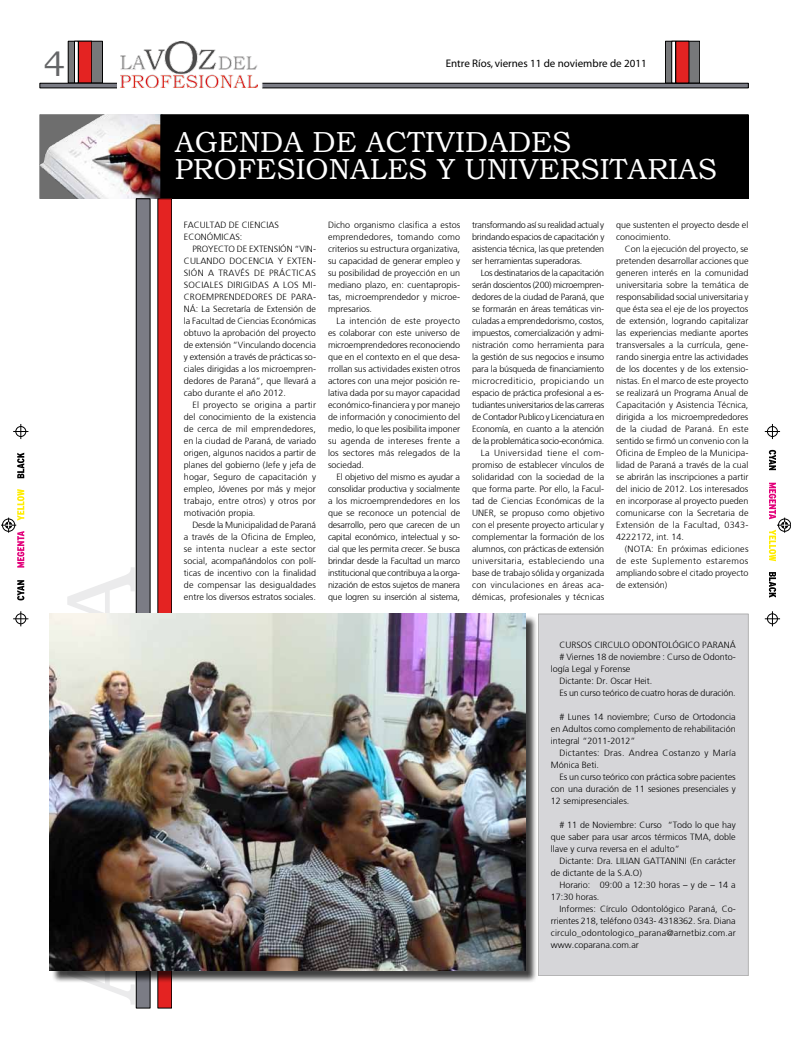
<style>
.page{position:relative;width:791px;height:1049px;background:#fff}
.page>*{position:absolute;margin:0;border:0;box-sizing:border-box;transform-origin:0 0}
.t1{font:35.7px "Bookman Old Style";color:#646567}
.t2{font:29px/27px "Bookman Old Style";color:#fff}
.t3{font:11px "Myriad";color:#000}
.t4{font:300 9px/12px "Frutiger";color:#000;text-align:justify}
.t5{font:300 9px/12px "Frutiger";letter-spacing:.03em;color:#000}
</style>
<div class="page">
<svg style="left:13px;top:424px;width:15px;height:15px"></svg>
<svg style="left:13px;top:611px;width:15px;height:15px"></svg>
<svg style="left:17px;top:580px;width:7px;height:20px"></svg>
<svg style="left:1px;top:489px;width:23px;height:78px"></svg>
<svg style="left:17px;top:453px;width:7px;height:25px"></svg>
<svg style="left:764px;top:611px;width:16px;height:15px"></svg>
<svg style="left:764px;top:424px;width:16px;height:15px"></svg>
<svg style="left:769px;top:450px;width:7px;height:20px"></svg>
<svg style="left:768px;top:483px;width:23px;height:78px"></svg>
<svg style="left:769px;top:572px;width:7px;height:26px"></svg>
<div style="left:68px;top:41px;width:34px;height:42px;background:#77787a"></div>
<div style="left:68px;top:41px;width:35px;height:42px;border:1px solid #000"></div>
<div style="left:78px;top:41px;width:14px;height:42px;background:#e42322"></div>
<div style="left:78px;top:41px;width:14px;height:42px;border:1px solid #000"></div>
<div style="left:74px;top:41px;width:4px;height:42px;border:1px solid #000"></div>
<div style="left:40px;top:83px;width:708px;height:5px;background:#7b7c85"></div>
<div style="left:40px;top:83px;width:708px;height:5px;border:1px solid #000"></div>
<div style="left:117px;top:41px;width:145px;height:48px;background:#fff"></div>
<img style="left:120px;top:41px;width:138px;height:47px">
<div style="left:665px;top:41px;width:34px;height:42px;background:#77787a"></div>
<div style="left:665px;top:41px;width:35px;height:42px;border:1px solid #000"></div>
<div style="left:675px;top:41px;width:14px;height:42px;background:#e42322"></div>
<div style="left:675px;top:41px;width:14px;height:42px;border:1px solid #000"></div>
<div style="left:671px;top:41px;width:4px;height:42px;border:1px solid #000"></div>
<img style="left:40px;top:115px;width:121px;height:84px">
<div style="left:161px;top:115px;width:587px;height:83px;background:#000"></div>
<div style="left:161px;top:115px;width:587px;height:84px;border:1px solid #000"></div>
<div style="left:158px;top:199px;width:14px;height:809px;background:#e42322"></div>
<div style="left:158px;top:199px;width:14px;height:809px;border:1px solid #000"></div>
<div style="left:136px;top:199px;width:14px;height:809px;background:#7b7c85"></div>
<div style="left:136px;top:199px;width:14px;height:809px;border:1px solid #000"></div>
<div style="left:51px;top:615px;width:487px;height:368px;background:#000;opacity:.75"></div>
<img style="left:50px;top:614px;width:475px;height:356px">
<div style="left:538px;top:614px;width:210px;height:361px;background:#d6d6d9"></div>
<h1 class="t1" style="left:44px;top:40px;width:24px">4</h1>
<p class="t3" style="left:445px;top:58px;width:202px">Entre Ríos, viernes 11 de noviembre de 2011</p>
<h2 class="t2" style="left:175px;top:129px;width:543px">AGENDA DE ACTIVIDADES<br>PROFESIONALES Y UNIVERSITARIAS</h2>
<p class="t4" style="left:184px;top:219px;width:97px">FACULTAD DE CIENCIAS<br>ECONÓMICAS:</p>
<p class="t4" style="left:184px;top:243px;width:134px;text-indent:9px">PROYECTO DE EXTENSIÓN “VIN-CULANDO DOCENCIA Y EXTEN-SIÓN A TRAVÉS DE PRÁCTICAS SOCIALES DIRIGIDAS A LOS MI-CROEMPRENDEDORES DE PARA-NÁ: La Secretaría de Extensión de la Facultad de Ciencias Económicas obtuvo la aprobación del proyecto de extensión “Vinculando docencia y extensión a través de prácticas so&shy;ciales dirigidas a los microempren&shy;dedores de Paraná”, que llevará a cabo durante el año 2012.</p>
<p class="t4" style="left:184px;top:399px;width:134px;text-indent:8px">El proyecto se origina a partir del conocimiento de la existencia de cerca de mil emprendedores, en la ciudad de Paraná, de variado origen, algunos nacidos a partir de planes del gobierno (Jefe y jefa de hogar, Seguro de capacitación y empleo, Jóvenes por más y mejor trabajo, entre otros) y otros por motivación propia.</p>
<p class="t4" style="left:184px;top:519px;width:134px;text-indent:8px">Desde la Municipalidad de Paraná a través de la Oficina de Empleo, se intenta nuclear a este sector social, acompañándolos con polí&shy;ticas de incentivo con la finalidad de compensar las desigualdades entre los diversos estratos sociales.</p>
<p class="t4" style="left:328px;top:219px;width:134px">Dicho organismo clasifica a estos emprendedores, tomando como criterios su estructura organizativa, su capacidad de generar empleo y su posibilidad de proyección en un mediano plazo, en: cuentapropis&shy;tas, microemprendedor y microe&shy;mpresarios.</p>
<p class="t4" style="left:328px;top:315px;width:134px;text-indent:8px">La intención de este proyecto es colaborar con este universo de microemprendedores reconociendo que en el contexto en el que desa&shy;rrollan sus actividades existen otros actores con una mejor posición re&shy;lativa dada por su mayor capacidad económico-financiera y por manejo de información y conocimiento del medio, lo que les posibilita imponer su agenda de intereses frente a los sectores más relegados de la sociedad.</p>
<p class="t4" style="left:328px;top:471px;width:134px;text-indent:8px">El objetivo del mismo es ayudar a consolidar productiva y socialmente a los microemprendedores en los que se reconoce un potencial de desarrollo, pero que carecen de un capital económico, intelectual y so&shy;cial que les permita crecer. Se busca brindar desde la Facultad un marco institucional que contribuya a la orga&shy;nización de estos sujetos de manera que logren su inserción al sistema,</p>
<p class="t4" style="left:472px;top:219px;width:134px">transformando así su realidad actual y brindando espacios de capacitación y asistencia técnica, las que pretenden ser herramientas superadoras.</p>
<p class="t4" style="left:472px;top:267px;width:134px;text-align:right">Los destinatarios de la capacitación serán doscientos (200) microempren&shy;dedores de la ciudad de Paraná, que se formarán en áreas temáticas vin&shy;culadas a emprendedorismo, costos, impuestos, comercialización y admi&shy;nistración como herramienta para la gestión de sus negocios e insumo para la búsqueda de financiamiento microcrediticio, propiciando un espacio de práctica profesional a es&shy;tudiantes universitarios de las carreras de Contador Publico y Licenciatura en Economía, en cuanto a la atención de la problemática socio-económica.<br>La Universidad tiene el com&shy;promiso de establecer vínculos de solidaridad con la sociedad de la que forma parte. Por ello, la Facul&shy;tad de Ciencias Económicas de la UNER, se propuso como objetivo con el presente proyecto articular y complementar la formación de los alumnos, con prácticas de extensión universitaria, estableciendo una base de trabajo sólida y organizada con vinculaciones en áreas aca&shy;démicas, profesionales y técnicas</p>
<p class="t4" style="left:616px;top:219px;width:134px">que sustenten el proyecto desde el conocimiento.</p>
<p class="t4" style="left:616px;top:243px;width:134px;text-indent:8px">Con la ejecución del proyecto, se pretenden desarrollar acciones que generen interés en la comunidad universitaria sobre la temática de responsabilidad social universitaria y que ésta sea el eje de los proyectos de extensión, logrando capitalizar las experiencias mediante aportes transversales a la currícula, gene&shy;rando sinergia entre las actividades de los docentes y de los extensio&shy;nistas. En el marco de este proyecto se realizará un Programa Anual de Capacitación y Asistencia Técnica, dirigida a los microemprededores de la ciudad de Paraná. En este sentido se firmó un convenio con la Oficina de Empleo de la Municipa&shy;lidad de Paraná a través de la cual se abrirán las inscripciones a partir del inicio de 2012. Los interesados en incorporase al proyecto pueden comunicarse con la Secretaria de Extensión de la Facultad, 0343- 4222172, int. 14.</p>
<p class="t4" style="left:616px;top:543px;width:134px;text-indent:8px">(NOTA: En próximas ediciones de este Suplemento estaremos ampliando sobre el citado proyecto de extensión)</p>
<p class="t4" style="left:559px;top:639px;width:178px">CURSOS CIRCULO ODONTOLÓGICO PARANÁ</p>
<p class="t4" style="left:559px;top:651px;width:178px"># Viernes 18 de noviembre : Curso de Odonto-</p>
<p class="t4" style="left:551px;top:663px;width:81px">logía Legal y Forense</p>
<p class="t4" style="left:559px;top:675px;width:94px">Dictante: Dr. Oscar Heit.</p>
<p class="t4" style="left:559px;top:687px;width:178px">Es un curso teórico de cuatro horas de duración.</p>
<p class="t4" style="left:551px;top:711px;width:186px;text-indent:8px"># Lunes 14 noviembre; Curso de Ortodoncia en Adultos como complemento de rehabilitación integral “2011-2012”</p>
<p class="t5" style="left:551px;top:747px;width:186px;text-indent:8px">Dictantes: Dras. Andrea Costanzo y María<br>Mónica Beti.</p>
<p class="t4" style="left:551px;top:771px;width:186px;text-indent:8px">Es un curso teórico con práctica sobre pacientes con una duración de 11 sesiones presenciales y 12 semipresenciales.</p>
<p class="t4" style="left:551px;top:819px;width:186px;text-indent:8px"># 11 de Noviembre: Curso “Todo lo que hay que saber para usar arcos térmicos TMA, doble llave y curva reversa en el adulto”</p>
<p class="t4" style="left:551px;top:855px;width:186px;text-indent:8px">Dictante: Dra. LILIAN GATTANINI (En carácter de dictante de la S.A.O)</p>
<p class="t4" style="left:551px;top:879px;width:186px;text-indent:8px">Horario: 09:00 a 12:30 horas – y de – 14 a<br>17:30 horas.</p>
<p class="t4" style="left:551px;top:903px;width:186px;text-indent:9px">Informes: Círculo Odontológico Paraná, Co&shy;rrientes 218, teléfono 0343- 4318362. Sra. Diana circulo_odontologico_parana@arnetbiz.com.ar www.coparana.com.ar</p>
</div>
